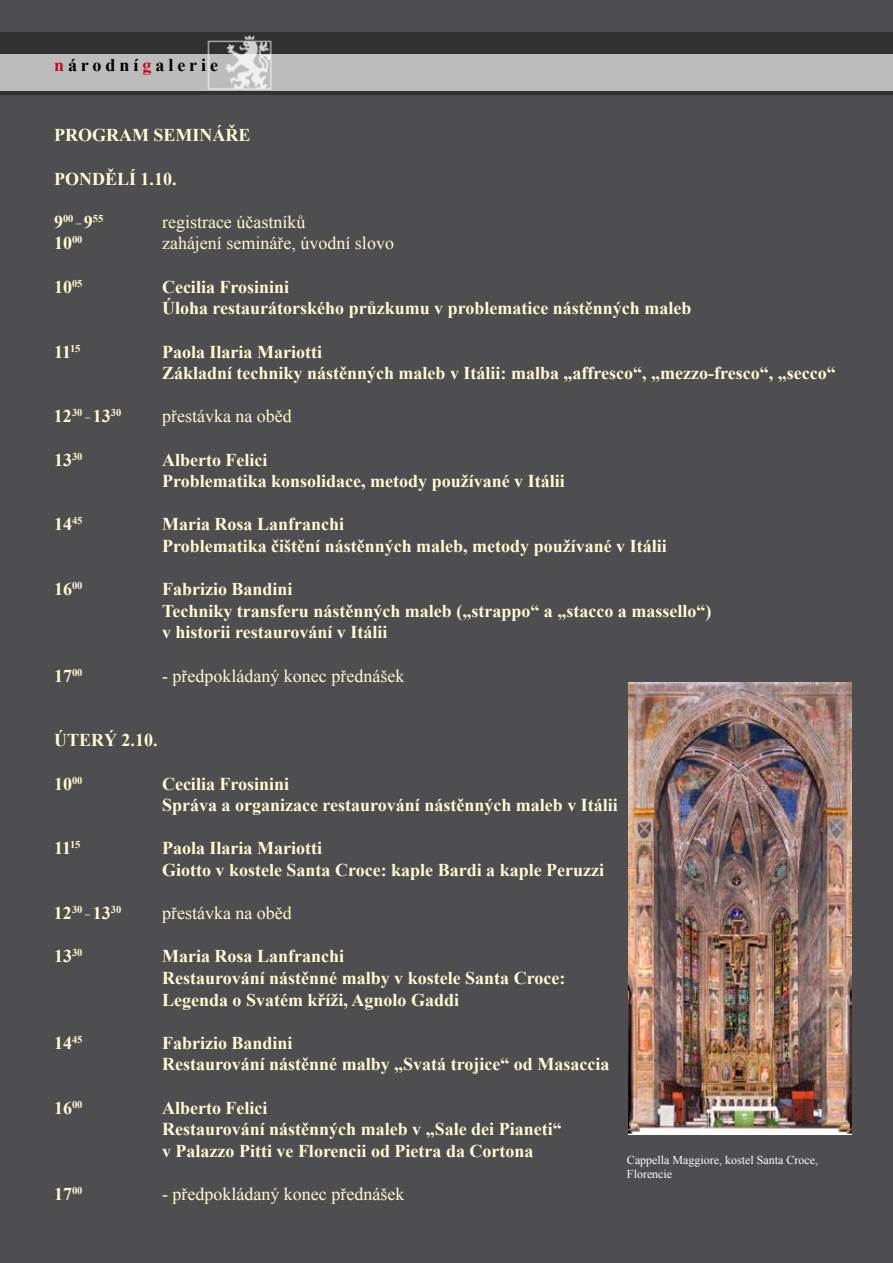
<style>
.page{position:relative;width:893px;height:1263px;background:#4e4e50}
.page>*{position:absolute;margin:0;border:0;box-sizing:border-box;transform-origin:0 0}
.t1{font:700 18px/21.6px "Times New Roman";color:#fffad1}
.t2{font:18px "Times New Roman";color:#fffad1}
.t3{font:700 18px "Times New Roman";letter-spacing:.22em;color:#000}
.t4{font:12px/14.4px "Times New Roman";color:#fff}
.t5{font:700 10.5px "Times New Roman";color:#fffad1}
.s1{color:#cd071e}
.s2{font-size:18px}
</style>
<div class="page">
<img style="left:628px;top:682px;width:223px;height:452px">
<div style="left:0;top:33px;width:893px;height:62px;background:#313131"></div>
<div style="left:0;top:54px;width:893px;height:36px;background:#bcbcbc"></div>
<p class="t3" style="left:54px;top:53px;width:166px"><span class="s1">n</span>árodní<span class="s1">g</span>alerie</p>
<p class="t1" style="left:54px;top:124px;width:198px">PROGRAM SEMINÁŘE</p>
<p class="t1" style="left:54px;top:167px;width:124px">PONDĚLÍ 1.10.</p>
<p class="t5" style="left:54px;top:211px;width:51px"><span class="s2">9</span>00 _ <span class="s2">9</span>55</p>
<p class="t2" style="left:162px;top:210px;width:145px">registrace účastníků</p>
<p class="t1" style="left:54px;top:232px;width:30px">10<sup>00</sup></p>
<p class="t2" style="left:162px;top:231px;width:233px">zahájení semináře, úvodní slovo</p>
<p class="t1" style="left:54px;top:275px;width:30px">10<sup>05</sup></p>
<p class="t1" style="left:162px;top:275px;width:531px">Cecilia Frosinini<br>Úloha restaurátorského průzkumu v problematice nástěnných maleb</p>
<p class="t1" style="left:54px;top:340px;width:28px">11<sup>15</sup></p>
<p class="t1" style="left:162px;top:340px;width:675px">Paola Ilaria Mariotti<br>Základní techniky nástěnných maleb v Itálii: malba „affresco“, „mezzo-fresco“, „secco“</p>
<p class="t5" style="left:54px;top:405px;width:69px"><span class="s2">12</span>30 _ <span class="s2">13</span>30</p>
<p class="t2" style="left:162px;top:404px;width:131px">přestávka na oběd</p>
<p class="t1" style="left:54px;top:448px;width:30px">13<sup>30</sup></p>
<p class="t1" style="left:162px;top:448px;width:404px">Alberto Felici<br>Problematika konsolidace, metody používané v Itálii</p>
<p class="t1" style="left:54px;top:513px;width:30px">14<sup>45</sup></p>
<p class="t1" style="left:162px;top:513px;width:506px">Maria Rosa Lanfranchi<br>Problematika čištění nástěnných maleb, metody používané v Itálii</p>
<p class="t1" style="left:54px;top:578px;width:30px">16<sup>00</sup></p>
<p class="t1" style="left:162px;top:578px;width:551px">Fabrizio Bandini<br>Techniky transferu nástěnných maleb („strappo“ a „stacco a massello“) v historii restaurování v Itálii</p>
<p class="t1" style="left:54px;top:664px;width:30px">17<sup>00</sup></p>
<p class="t2" style="left:162px;top:663px;width:244px">- předpokládaný konec přednášek</p>
<p class="t1" style="left:54px;top:729px;width:105px">ÚTERÝ 2.10.</p>
<p class="t1" style="left:54px;top:772px;width:30px">10<sup>00</sup></p>
<p class="t1" style="left:162px;top:772px;width:457px">Cecilia Frosinini<br>Správa a organizace restaurování nástěnných maleb v Itálii</p>
<p class="t1" style="left:54px;top:837px;width:28px">11<sup>15</sup></p>
<p class="t1" style="left:162px;top:837px;width:444px">Paola Ilaria Mariotti<br>Giotto v kostele Santa Croce: kaple Bardi a kaple Peruzzi</p>
<p class="t5" style="left:54px;top:902px;width:69px"><span class="s2">12</span>30 _ <span class="s2">13</span>30</p>
<p class="t2" style="left:162px;top:901px;width:131px">přestávka na oběd</p>
<p class="t1" style="left:54px;top:945px;width:30px">13<sup>30</sup></p>
<p class="t1" style="left:162px;top:945px;width:405px">Maria Rosa Lanfranchi<br>Restaurování nástěnné malby v kostele Santa Croce:<br>Legenda o Svatém kříži, Agnolo Gaddi</p>
<p class="t1" style="left:54px;top:1031px;width:30px">14<sup>45</sup></p>
<p class="t1" style="left:162px;top:1031px;width:449px">Fabrizio Bandini<br>Restaurování nástěnné malby „Svatá trojice“ od Masaccia</p>
<p class="t1" style="left:54px;top:1096px;width:30px">16<sup>00</sup></p>
<p class="t1" style="left:162px;top:1096px;width:401px">Alberto Felici<br>Restaurování nástěnných maleb v „Sale dei Pianeti“ v Palazzo Pitti ve Florencii od Pietra da Cortona</p>
<p class="t1" style="left:54px;top:1183px;width:30px">17<sup>00</sup></p>
<p class="t2" style="left:162px;top:1182px;width:244px">- předpokládaný konec přednášek</p>
<p class="t4" style="left:627px;top:1152px;width:193px">Cappella Maggiore, kostel Santa Croce,<br>Florencie</p>
</div>
